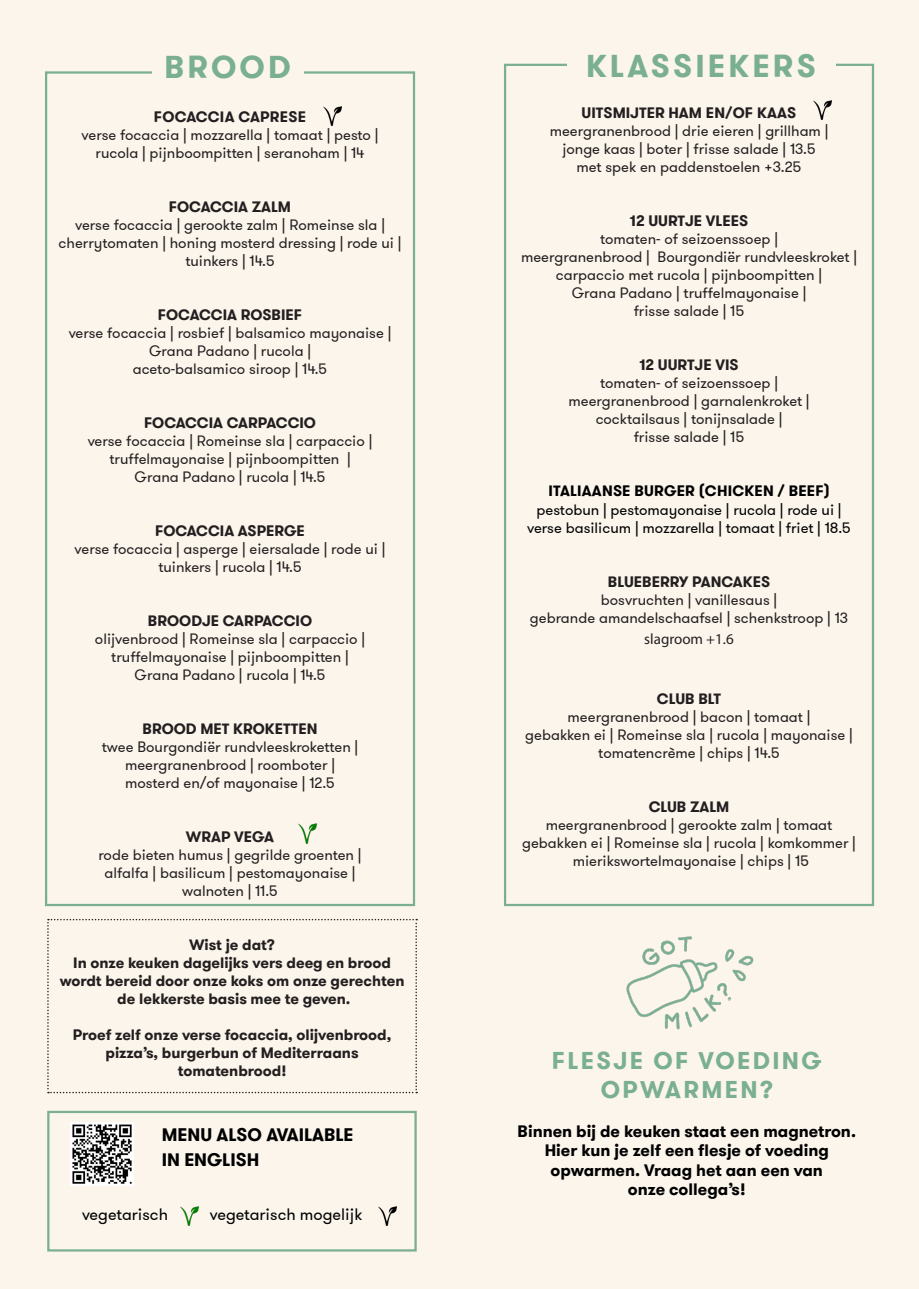
<style>
.page{position:relative;width:919px;height:1289px;background:#fff}
.page>*{position:absolute;margin:0;border:0;box-sizing:border-box;transform-origin:0 0}
.t1{font:700 31.5px "GT Walsheim";letter-spacing:.1em;color:#7aaf91}
.TITEL{font:700 24px "GT Walsheim";letter-spacing:.1em;color:#7aaf91}
.t2{font:700 18px/25.5px "GT Walsheim";color:#000001}
.Alineastijl_1{font:700 16.5px "GT Walsheim";color:#000001}
.Alineastijl_1-2{font:16.5px "GT Walsheim";color:#000001}
.t3{font:15px/18px "GT Walsheim";color:#231f20;text-align:center}
.t4{font:700 15px "GT Walsheim";color:#231f20}
.t5{font:15px "GT Walsheim";color:#000001}
.t6{font:700 15px "GT Walsheim";letter-spacing:.015em;color:#000001}
.t7{font:15px "Myriad Pro";color:#231f20}
</style>
<div class="page">
<div style="left:0;top:0;width:918px;height:1288px;background:#fbf5eb"></div>
<img style="left:580px;top:906px;width:191px;height:124px">
<svg style="left:47px;top:918px;width:370px;height:175px"></svg>
<img style="left:71px;top:1122px;width:62px;height:63px">
<div style="left:504px;top:64px;width:370px;height:842px;border:2px solid #7aaf91"></div>
<img style="left:813px;top:101px;width:18px;height:19px">
<div style="left:45px;top:71px;width:370px;height:835px;border:2px solid #7aaf91"></div>
<div style="left:152px;top:51px;width:151px;height:43px;background:#fbf5eb"></div>
<img style="left:180px;top:1206px;width:18px;height:19px">
<img style="left:379px;top:1206px;width:18px;height:19px">
<img style="left:298px;top:823px;width:18px;height:20px">
<img style="left:323px;top:106px;width:18px;height:19px">
<div style="left:567px;top:43px;width:269px;height:52px;background:#fbf5eb"></div>
<div style="left:47px;top:1110px;width:369px;height:141px;border:2px solid #7aaf91"></div>
<p class="t1" style="left:164px;top:47px;width:128px">BROOD</p>
<p class="t4" style="left:154px;top:106px;width:154px">FOCACCIA CAPRESE</p>
<p class="t3" style="left:82px;top:125px;width:298px">verse focaccia | mozzarella | tomaat | pesto |</p>
<p class="t3" style="left:95px;top:143px;width:270px">rucola | pijnboompitten | seranoham | 14</p>
<p class="t4" style="left:169px;top:196px;width:124px">FOCACCIA ZALM</p>
<p class="t3" style="left:59px;top:215px;width:344px">verse focaccia | gerookte zalm | Romeinse sla | cherrytomaten | honing mosterd dressing | rode ui | tuinkers | 14.5</p>
<p class="t4" style="left:158px;top:304px;width:146px">FOCACCIA ROSBIEF</p>
<p class="t3" style="left:69px;top:323px;width:324px">verse focaccia | rosbief | balsamico mayonaise |<br>Grana Padano | rucola |</p>
<p class="t3" style="left:133px;top:359px;width:196px">aceto-balsamico siroop | 14.5</p>
<p class="t4" style="left:144px;top:412px;width:173px">FOCACCIA CARPACCIO</p>
<p class="t3" style="left:88px;top:431px;width:286px">verse focaccia | Romeinse sla | carpaccio | truffelmayonaise | pijnboompitten |</p>
<p class="t3" style="left:134px;top:467px;width:192px">Grana Padano | rucola | 14.5</p>
<p class="t4" style="left:155px;top:520px;width:151px">FOCACCIA ASPERGE</p>
<p class="t3" style="left:75px;top:539px;width:312px">verse focaccia | asperge | eiersalade | rode ui | tuinkers | rucola | 14.5</p>
<p class="t4" style="left:148px;top:610px;width:166px">BROODJE CARPACCIO</p>
<p class="t3" style="left:95px;top:629px;width:271px">olijvenbrood | Romeinse sla | carpaccio |</p>
<p class="t3" style="left:111px;top:647px;width:239px">truffelmayonaise | pijnboompitten |</p>
<p class="t3" style="left:134px;top:665px;width:192px">Grana Padano | rucola | 14.5</p>
<p class="t4" style="left:143px;top:718px;width:176px">BROOD MET KROKETTEN</p>
<p class="t3" style="left:102px;top:737px;width:258px">twee Bourgondiër rundvleeskroketten |</p>
<p class="t3" style="left:125px;top:755px;width:211px">meergranenbrood | roomboter |</p>
<p class="t3" style="left:125px;top:773px;width:211px">mosterd en/of mayonaise | 12.5</p>
<p class="t4" style="left:186px;top:826px;width:90px">WRAP VEGA</p>
<p class="t3" style="left:98px;top:845px;width:264px">rode bieten humus | gegrilde groenten |</p>
<p class="t3" style="left:104px;top:863px;width:252px">alfalfa | basilicum | pestomayonaise |</p>
<p class="t3" style="left:182px;top:881px;width:97px">walnoten | 11.5</p>
<p class="t4" style="left:189px;top:934px;width:88px">Wist je dat?</p>
<p class="t4" style="left:73px;top:952px;width:319px">In onze keuken dagelijks vers deeg en brood</p>
<p class="t4" style="left:60px;top:970px;width:346px">wordt bereid door onze koks om onze gerechten</p>
<p class="t4" style="left:117px;top:988px;width:235px">de lekkerste basis mee te geven.</p>
<p class="t4" style="left:73px;top:1024px;width:320px">Proef zelf onze verse focaccia, olijvenbrood,</p>
<p class="t4" style="left:105px;top:1042px;width:255px">pizza’s, burgerbun of Mediterraans</p>
<p class="t4" style="left:178px;top:1060px;width:110px">tomatenbrood!</p>
<p class="t2" style="left:162px;top:1121px;width:193px">MENU ALSO AVAILABLE<br>IN ENGLISH</p>
<p class="Alineastijl_1-2" style="left:82px;top:1203px;width:87px">vegetarisch</p>
<p class="Alineastijl_1-2" style="left:210px;top:1203px;width:154px">vegetarisch mogelijk</p>
<p class="t1" style="left:586px;top:46px;width:231px">KLASSIEKERS</p>
<p class="t4" style="left:581px;top:103px;width:216px">UITSMIJTER HAM EN/OF KAAS</p>
<p class="t3" style="left:549px;top:122px;width:280px">meergranenbrood | drie eieren | grillham |</p>
<p class="t3" style="left:562px;top:140px;width:255px">jonge kaas | boter | frisse salade | 13.5</p>
<p class="t3" style="left:576px;top:158px;width:226px">met spek en paddenstoelen +3.25</p>
<p class="t4" style="left:630px;top:211px;width:120px">12 UURTJE VLEES</p>
<p class="t3" style="left:600px;top:230px;width:179px">tomaten- of seizoenssoep |</p>
<p class="t3" style="left:521px;top:248px;width:337px">meergranenbrood | Bourgondiër rundvleeskroket |</p>
<p class="t3" style="left:556px;top:266px;width:268px">carpaccio met rucola | pijnboompitten |</p>
<p class="t3" style="left:571px;top:284px;width:236px">Grana Padano | truffelmayonaise |</p>
<p class="t3" style="left:633px;top:302px;width:112px">frisse salade | 15</p>
<p class="t4" style="left:639px;top:355px;width:101px">12 UURTJE VIS</p>
<p class="t3" style="left:600px;top:374px;width:179px">tomaten- of seizoenssoep |</p>
<p class="t3" style="left:568px;top:392px;width:242px">meergranenbrood | garnalenkroket |</p>
<p class="t3" style="left:595px;top:410px;width:188px">cocktailsaus | tonijnsalade |</p>
<p class="t3" style="left:633px;top:428px;width:112px">frisse salade | 15</p>
<p class="t6" style="left:548px;top:481px;width:283px">ITALIAANSE BURGER (CHICKEN / BEEF)</p>
<p class="t5" style="left:536px;top:500px;width:306px">pestobun | pestomayonaise | rucola | rode ui |</p>
<p class="t5" style="left:527px;top:518px;width:325px">verse basilicum | mozzarella | tomaat | friet | 18.5</p>
<p class="t4" style="left:608px;top:571px;width:164px">BLUEBERRY PANCAKES</p>
<p class="t3" style="left:600px;top:590px;width:178px">bosvruchten | vanillesaus |</p>
<p class="t3" style="left:530px;top:608px;width:320px">gebrande amandelschaafsel | schenkstroop | 13</p>
<p class="t7" style="left:644px;top:629px;width:91px">slagroom +1.6</p>
<p class="t4" style="left:657px;top:688px;width:66px">CLUB BLT</p>
<p class="t3" style="left:567px;top:707px;width:244px">meergranenbrood | bacon | tomaat |</p>
<p class="t3" style="left:525px;top:725px;width:329px">gebakken ei | Romeinse sla | rucola | mayonaise |</p>
<p class="t3" style="left:598px;top:743px;width:183px">tomatencrème | chips | 14.5</p>
<p class="t4" style="left:648px;top:796px;width:82px">CLUB ZALM</p>
<p class="t3" style="left:545px;top:815px;width:288px">meergranenbrood | gerookte zalm | tomaat</p>
<p class="t3" style="left:522px;top:833px;width:335px">gebakken ei | Romeinse sla | rucola | komkommer |</p>
<p class="t3" style="left:572px;top:851px;width:238px">mierikswortelmayonaise | chips | 15</p>
<p class="TITEL" style="left:552px;top:1044px;width:271px">FLESJE OF VOEDING</p>
<p class="TITEL" style="left:600px;top:1073px;width:174px">OPWARMEN?</p>
<p class="Alineastijl_1" style="left:517px;top:1120px;width:340px">Binnen bij de keuken staat een magnetron.</p>
<p class="Alineastijl_1" style="left:544px;top:1139px;width:285px">Hier kun je zelf een flesje of voeding</p>
<p class="Alineastijl_1" style="left:550px;top:1159px;width:274px">opwarmen. Vraag het aan een van</p>
<p class="Alineastijl_1" style="left:628px;top:1178px;width:119px">onze collega’s!</p>
</div>
